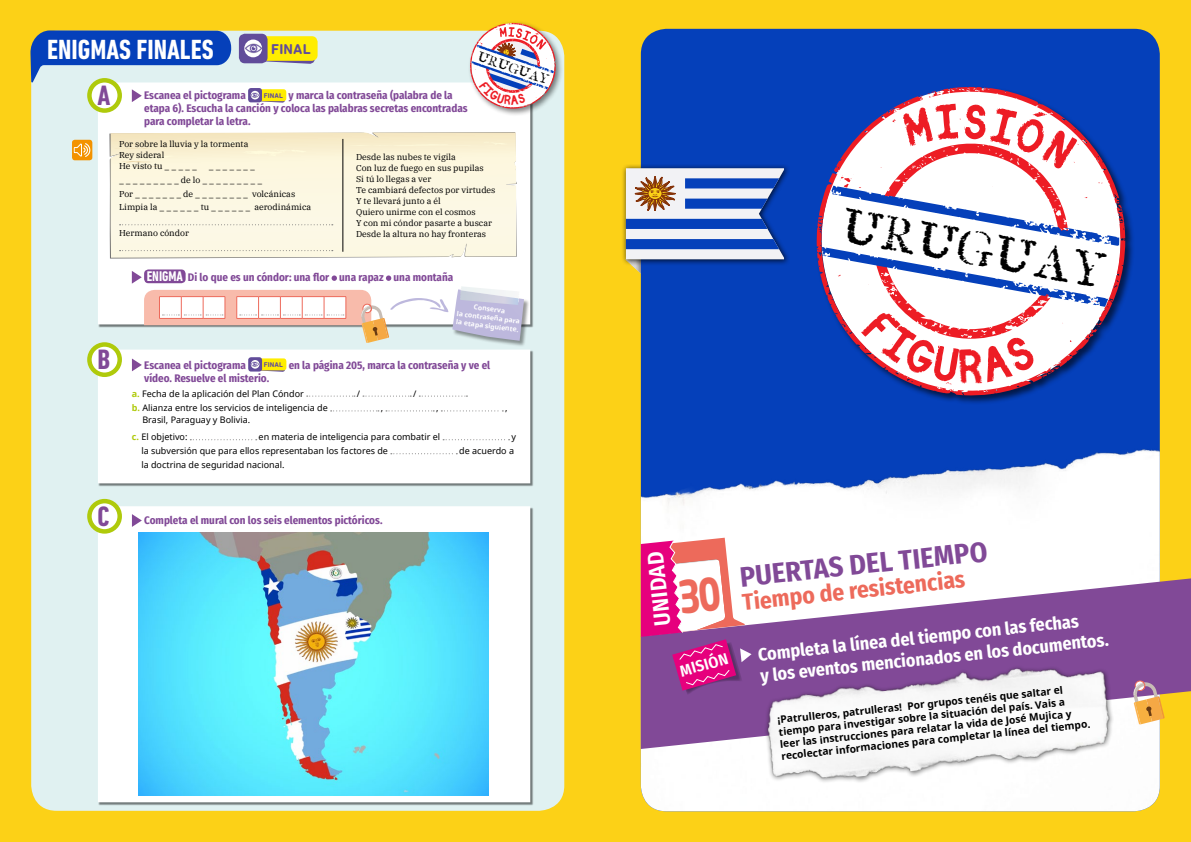
<style>
.page{position:relative;width:1191px;height:842px;background:#fcd117}
.page>*{position:absolute;margin:0;border:0;box-sizing:border-box;transform-origin:0 0}
.t1{font:40.5px "Old Rubber Stamp";color:#000}
.t2{font:700 condensed 28.5px "DIN Next LT Pro";color:#814997}
.t3{font:700 28.3px "Fira Sans Condensed";color:#814997}
.t4{font:700 condensed 28.2px "DIN Next LT Pro";color:#fff}
.t5{font:700 23.5px "Fira Sans Condensed";color:#ed6a5b}
.t6{font:600 22.7px "Fira Sans Condensed";color:#fff}
.t7{font:700 18px "Fira Sans Condensed";color:#fff}
.t8{font:600 16px "Fira Sans Condensed";color:#fff}
.t9{font:700 14.5px "DIN Next Rounded LT Pro";letter-spacing:.01em;color:#614c9a}
.t10{font:11.2px "Old Rubber Stamp";color:#000}
.t11{font:700 11px/13px "Fira Sans Condensed";color:#814997}
.t12{font:700 10.3px/12.2px "Noto Sans";color:#000}
.t13{font:9px/16.8px "Noto Sans";color:#000}
.t14{font:8.5px/11px "IBM Plex Serif";color:#000}
.t15{font:700 6.8px/8.5px "Noto Sans";color:#fff;text-align:center}
.s1{font-family:"DIN Next Rounded LT Pro";font-size:7px;color:#614c9a}
.s2{font-family:"DIN Next LT Pro";font-stretch:condensed;font-size:14.2px;color:#fff}
.s3{font-weight:700;color:#afca0b}
</style>
<div class="page">
<div style="left:31px;top:31px;width:533px;height:780px;background:#e0f1f1;border-radius:26px"></div>
<div style="left:98px;top:82px;width:432px;height:242px;background:#fff"></div>
<div style="left:99px;top:350px;width:434px;height:137px;background:#000;opacity:.5"></div>
<div style="left:98px;top:350px;width:432px;height:133px;background:#fff"></div>
<div style="left:99px;top:507px;width:434px;height:299px;background:#000;opacity:.5"></div>
<div style="left:98px;top:506px;width:432px;height:296px;background:#fff"></div>
<div style="left:144px;top:269px;width:42px;height:14px;background:#814997;border-radius:4px"></div>
<svg style="left:132px;top:89px;width:10px;height:13px"></svg>
<div style="left:248px;top:88px;width:14px;height:14px;background:#614c9a;border-radius:3px"></div>
<svg style="left:250px;top:88px;width:36px;height:15px"></svg>
<svg style="left:132px;top:358px;width:10px;height:13px"></svg>
<div style="left:248px;top:357px;width:14px;height:15px;background:#614c9a;border-radius:3px"></div>
<svg style="left:250px;top:358px;width:36px;height:14px"></svg>
<svg style="left:132px;top:514px;width:10px;height:13px"></svg>
<svg style="left:89px;top:344px;width:31px;height:31px"></svg>
<div style="left:87px;top:342px;width:35px;height:35px;border:4px solid #afca0b;border-radius:50%"></div>
<svg style="left:89px;top:501px;width:31px;height:30px"></svg>
<div style="left:87px;top:499px;width:35px;height:35px;border:4px solid #afca0b;border-radius:50%"></div>
<svg style="left:307px;top:396px;width:48px;height:1px"></svg>
<svg style="left:363px;top:396px;width:48px;height:1px"></svg>
<svg style="left:419px;top:396px;width:48px;height:1px"></svg>
<svg style="left:331px;top:410px;width:48px;height:1px"></svg>
<svg style="left:386px;top:410px;width:48px;height:1px"></svg>
<svg style="left:441px;top:410px;width:62px;height:1px"></svg>
<svg style="left:190px;top:439px;width:67px;height:1px"></svg>
<svg style="left:443px;top:439px;width:66px;height:1px"></svg>
<svg style="left:391px;top:453px;width:66px;height:1px"></svg>
<svg style="left:109px;top:132px;width:409px;height:127px"></svg>
<svg style="left:111px;top:133px;width:405px;height:125px;background:#faf5de"></svg>
<svg style="left:114px;top:142px;width:34px;height:7px"></svg>
<svg style="left:187px;top:141px;width:119px;height:15px;background:#f9efcf"></svg>
<svg style="left:119px;top:155px;width:56px;height:12px"></svg>
<svg style="left:345px;top:142px;width:163px;height:4px"></svg>
<div style="left:452px;top:289px;width:78px;height:58px;background:#000;opacity:.4"></div>
<svg style="left:132px;top:271px;width:392px;height:72px"></svg>
<hr style="left:342px;top:139px;width:1px;height:113px;background:#000">
<svg style="left:120px;top:224px;width:213px;height:1px"></svg>
<svg style="left:120px;top:250px;width:213px;height:1px"></svg>
<svg style="left:89px;top:80px;width:31px;height:31px"></svg>
<div style="left:87px;top:78px;width:35px;height:35px;border:4px solid #afca0b;border-radius:50%"></div>
<div style="left:72px;top:140px;width:20px;height:20px;background:#f39200;border-radius:3px"></div>
<svg style="left:73px;top:143px;width:17px;height:14px"></svg>
<img style="left:139px;top:533px;width:350px;height:262px">
<img style="left:641px;top:35px;width:518px;height:776px">
<svg style="left:30px;top:30px;width:201px;height:53px"></svg>
<div style="left:815px;top:85px;width:319px;height:320px;background:#000;opacity:.6"></div>
<svg style="left:815px;top:82px;width:312px;height:317px;background:#043db4"></svg>
<svg style="left:816px;top:87px;width:309px;height:309px;background:#727ec1"></svg>
<svg style="left:903px;top:104px;width:174px;height:65px;background:#efa7ae"></svg>
<div style="left:621px;top:164px;width:169px;height:102px;background:#000;opacity:.75"></div>
<svg style="left:625px;top:142px;width:159px;height:166px;background:#5c7bba"></svg>
<svg style="left:641px;top:578px;width:550px;height:171px;fill:#814997"></svg>
<img style="left:743px;top:725px;width:384px;height:63px">
<div style="left:467px;top:20px;width:97px;height:97px;background:#000;opacity:.5"></div>
<svg style="left:258px;top:36px;width:59px;height:28px"></svg>
<div style="left:239px;top:34px;width:28px;height:29px;background:#614c9a;border-radius:6px"></div>
<img style="left:242px;top:34px;width:23px;height:24px">
<svg style="left:809px;top:184px;width:323px;height:199px;background:#c1c1dd"></svg>
<svg style="left:641px;top:538px;width:523px;height:187px;background:#c49cc3"></svg>
<img style="left:468px;top:22px;width:91px;height:87px">
<h3 class="t4" style="left:47px;top:33px;width:168px">ENIGMAS FINALES</h3>
<h3 class="t9" style="left:271px;top:41px;width:41px">FINAL</h3>
<h2 class="t2" style="left:97px;top:79px;width:14px">A</h2>
<p class="t11" style="left:144px;top:88px;width:325px;text-indent:120px"><span class="s1">FINAL</span> y marca la contraseña (palabra de la etapa 6). Escucha la canción y coloca las palabras secretas encontradas para completar la letra.</p>
<p class="t11" style="left:144px;top:88px;width:103px">Escanea el pictograma</p>
<h3 class="t10" style="left:480px;top:50px;width:76px;rotate:19deg">URUGUAY</h3>
<p class="t14" style="left:119px;top:138px;width:131px">Por sobre la lluvia y la tormenta<br>Rey sideral<br>He visto tu _ _ _ _ _</p>
<p class="t14" style="left:119px;top:158px;width:194px;line-height:13.8px;text-indent:90px">_ _ _ _ _ _ _<br>_ _ _ _ _ _ _ _ _ de lo _ _ _ _ _ _ _ _ _<br>Por _ _ _ _ _ _ _ de _ _ _ _ _ _ _ _ volcánicas<br>Limpia la _ _ _ _ _ _ tu _ _ _ _ _ _ aerodinámica</p>
<p class="t14" style="left:119px;top:227px;width:71px">Hermano cóndor</p>
<p class="t14" style="left:356px;top:150px;width:141px">Desde las nubes te vigila<br>Con luz de fuego en sus pupilas<br>Si tú lo llegas a ver<br>Te cambiará defectos por virtudes<br>Y te llevará junto a él<br>Quiero unirme con el cosmos<br>Y con mi cóndor pasarte a buscar<br>Desde la altura no hay fronteras</p>
<p class="t11" style="left:147px;top:270px;width:308px"><span class="s2">ENIGMA</span> Di lo que es un cóndor: una flor una rapaz una montaña</p>
<h2 class="t2" style="left:97px;top:343px;width:14px">B</h2>
<h2 class="t2" style="left:97px;top:500px;width:13px">C</h2>
<p class="t15" style="left:458px;top:300px;width:65px;rotate:7deg">Conserva<br>la contraseña para la etapa siguiente.</p>
<p class="t11" style="left:144px;top:357px;width:348px;text-indent:120px"><span class="s1">FINAL</span> en la página 205, marca la contraseña y ve el vídeo. Resuelve el misterio.</p>
<p class="t11" style="left:144px;top:357px;width:103px">Escanea el pictograma</p>
<p class="t13" style="left:132px;top:385px;width:173px"><span class="s3">a.</span> Fecha de la aplicación del Plan Cóndor</p>
<p class="t13" style="left:357px;top:385px;width:5px">/</p>
<p class="t13" style="left:413px;top:385px;width:5px">/</p>
<p class="t13" style="left:132px;top:399px;width:197px"><span class="s3">b.</span> Alianza entre los servicios de inteligencia de</p>
<p class="t13" style="left:381px;top:399px;width:4px">,</p>
<p class="t13" style="left:436px;top:399px;width:4px">,</p>
<p class="t13" style="left:505px;top:399px;width:4px">,</p>
<p class="t13" style="left:132px;top:411px;width:120px;text-indent:11px">Brasil, Paraguay y Bolivia. <span class="s3">c.</span> El objetivo:</p>
<p class="t13" style="left:259px;top:428px;width:183px">en materia de inteligencia para combatir el</p>
<p class="t13" style="left:511px;top:428px;width:6px">y</p>
<p class="t13" style="left:141px;top:442px;width:248px">la subversión que para ellos representaban los factores de</p>
<p class="t13" style="left:459px;top:442px;width:56px">de acuerdo a</p>
<p class="t13" style="left:141px;top:456px;width:145px">la doctrina de seguridad nacional.</p>
<p class="t11" style="left:144px;top:513px;width:240px">Completa el mural con los seis elementos pictóricos.</p>
<h1 class="t1" style="left:846px;top:202px;width:269px;rotate:10deg">URUGUAY</h1>
<h3 class="t6" style="left:644px;top:627px;width:76px;rotate:-96deg">UNIDAD</h3>
<h3 class="t8" style="left:676px;top:659px;width:51px;rotate:-16deg">MISIÓN</h3>
<h3 class="t3" style="left:737px;top:553px;width:250px;rotate:-6deg">PUERTAS DEL TIEMPO</h3>
<h3 class="t5" style="left:740px;top:583px;width:225px;rotate:-6deg">Tiempo de resistencias</h3>
<h3 class="t7" style="left:756px;top:639px;width:323px;rotate:-6deg">Completa la línea del tiempo con las fechas</h3>
<h3 class="t7" style="left:759px;top:661px;width:351px;rotate:-6deg">y los eventos mencionados en los documentos.</h3>
<p class="t12" style="left:777px;top:713px;width:312px;rotate:-6deg">¡Patrulleros, patrulleras! Por grupos tenéis que saltar el tiempo para investigar sobre la situación del país. Vais a<br>leer las instrucciones para relatar la vida de José Mujica y recolectar informaciones para completar la línea del tiempo.</p>
</div>
